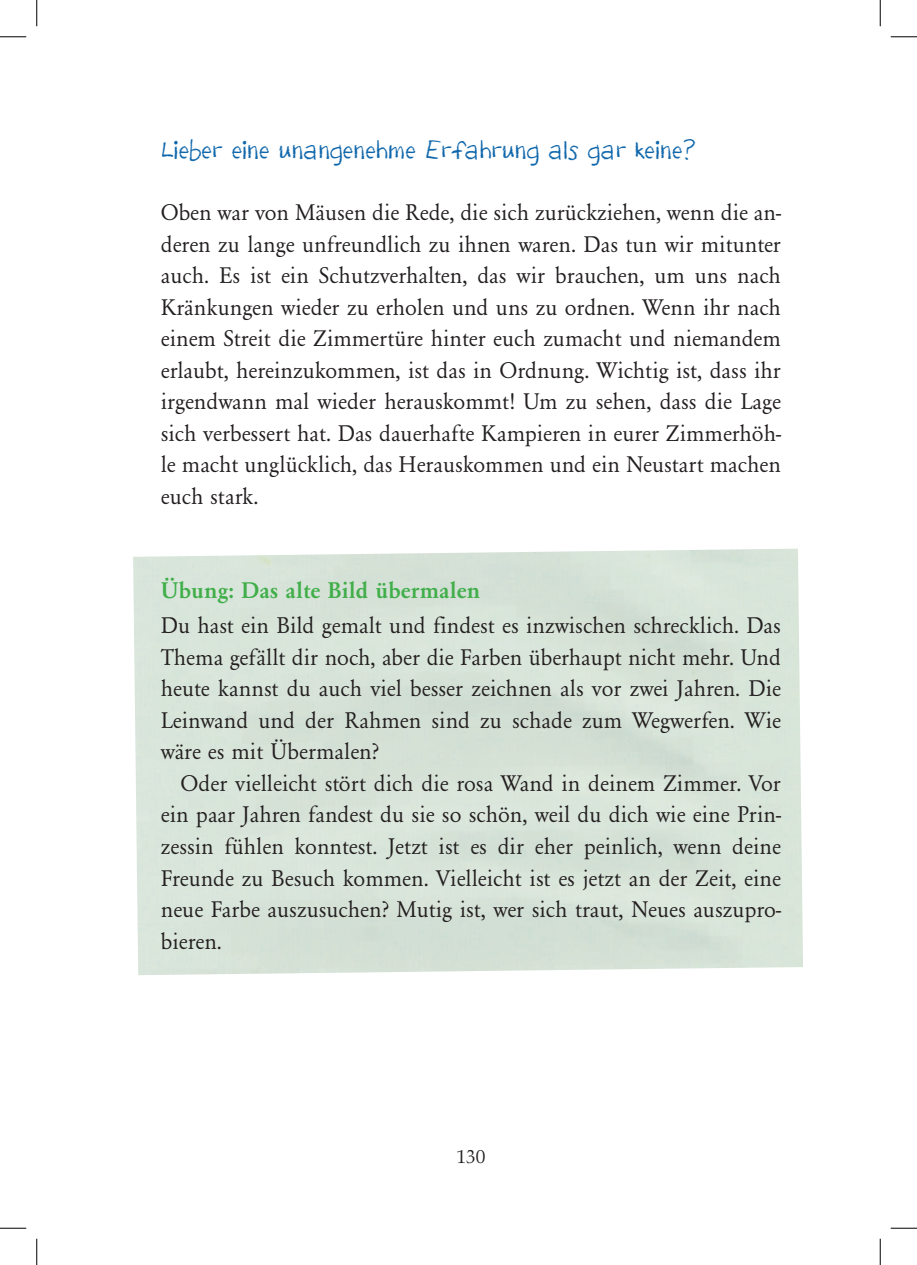
<style>
.page{position:relative;width:917px;height:1265px;background:#fff}
.page>*{position:absolute;margin:0;border:0;box-sizing:border-box;transform-origin:0 0}
.t1{font:24.5px "Drawzing";color:#0e66ab}
.t2{font:23.62px/31.5px "Garamond";color:#231f20;text-align:justify}
.t3{font:700 23.62px "Garamond";color:#40ae49}
.t4{font:19.25px "Aldus";color:#231f20}
</style>
<div class="page">
<div style="left:737px;top:548px;width:66px;height:419px;background:#d8e5d9"></div>
<svg style="left:0;top:36px;width:26px;height:1px"></svg>
<svg style="left:891px;top:36px;width:26px;height:1px"></svg>
<svg style="left:0;top:1227px;width:26px;height:1px"></svg>
<svg style="left:891px;top:1227px;width:26px;height:1px"></svg>
<svg style="left:36px;top:0;width:1px;height:26px"></svg>
<svg style="left:36px;top:1238px;width:1px;height:26px"></svg>
<svg style="left:880px;top:0;width:1px;height:26px"></svg>
<svg style="left:880px;top:1238px;width:1px;height:26px"></svg>
<p class="t1" style="left:161px;top:134px;width:536px">Lieber eine unangenehme Erfahrung als gar keine?</p>
<p class="t2" style="left:161px;top:197px;width:622px">Oben war von Mäusen die Rede, die sich zurückziehen, wenn die an&shy;deren zu lange unfreundlich zu ihnen waren. Das tun wir mitunter auch. Es ist ein Schutzverhalten, das wir brauchen, um uns nach Kränkungen wieder zu erholen und uns zu ordnen. Wenn ihr nach einem Streit die Zimmertüre hinter euch zumacht und niemandem erlaubt, hereinzukommen, ist das in Ordnung. Wichtig ist, dass ihr irgendwann mal wieder herauskommt! Um zu sehen, dass die Lage sich verbessert hat. Das dauerhafte Kampieren in eurer Zimmerhöh&shy;le macht unglücklich, das Herauskommen und ein Neustart machen euch stark.</p>
<p class="t3" style="left:161px;top:577px;width:321px">Übung: Das alte Bild übermalen</p>
<p class="t2" style="left:161px;top:610px;width:622px">Du hast ein Bild gemalt und findest es inzwischen schrecklich. Das Thema gefällt dir noch, aber die Farben überhaupt nicht mehr. Und heute kannst du auch viel besser zeichnen als vor zwei Jahren. Die Leinwand und der Rahmen sind zu schade zum Wegwerfen. Wie wäre es mit Übermalen?</p>
<p class="t2" style="left:161px;top:767px;width:622px;text-indent:20px">Oder vielleicht stört dich die rosa Wand in deinem Zimmer. Vor ein paar Jahren fandest du sie so schön, weil du dich wie eine Prin&shy;zessin fühlen konntest. Jetzt ist es dir eher peinlich, wenn deine Freunde zu Besuch kommen. Vielleicht ist es jetzt an der Zeit, eine neue Farbe auszusuchen? Mutig ist, wer sich traut, Neues auszupro&shy;bieren.</p>
<p class="t4" style="left:456px;top:1145px;width:30px">130</p>
</div>
